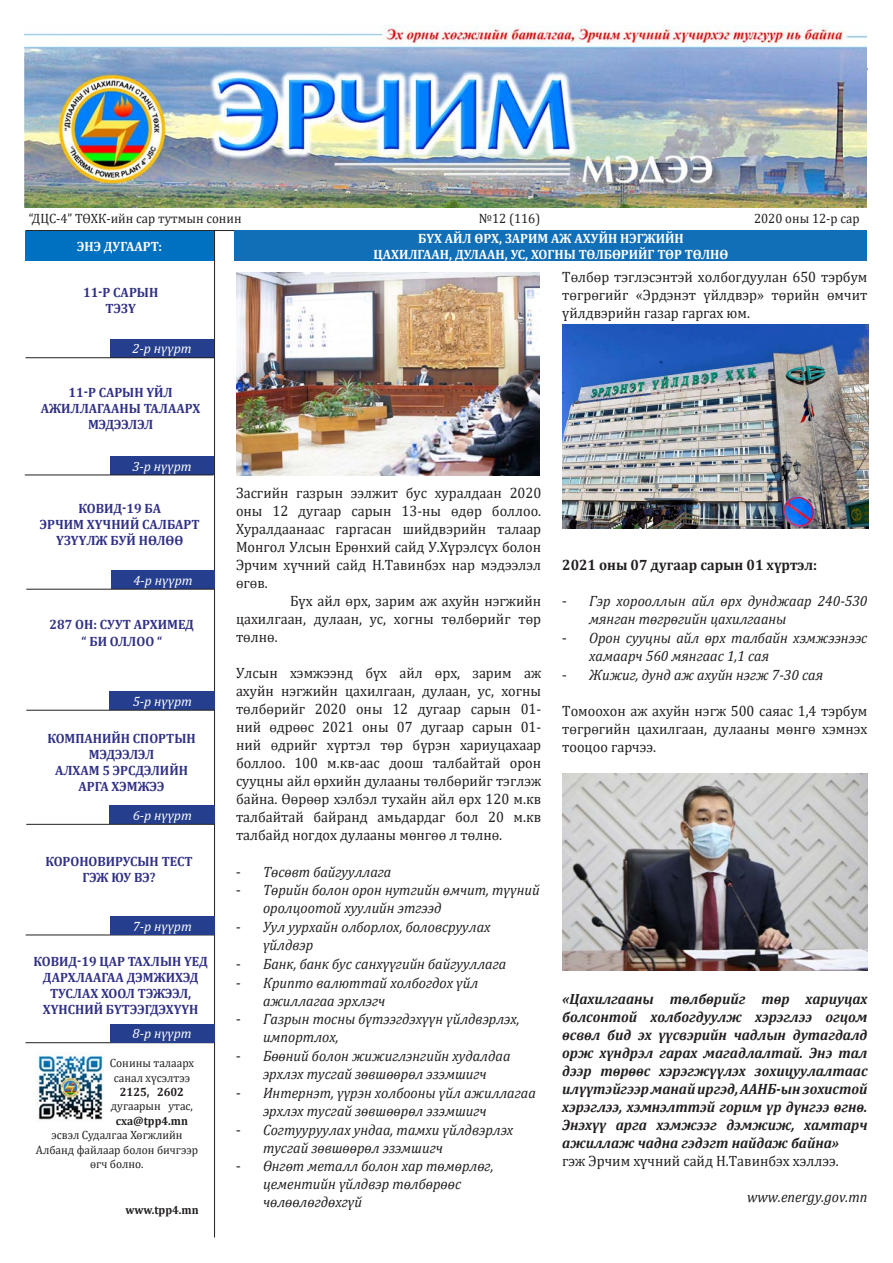
<style>
.page{position:relative;width:893px;height:1263px;background:#fff}
.page>*{position:absolute;margin:0;border:0;box-sizing:border-box;transform-origin:0 0}
.t1{font:15px/18px "Cambria";color:#231f20;text-align:justify;scale:.95 1}
.t2{font:italic 15px/18px "Cambria";color:#231f20;scale:.95 1}
.t3{font:italic 700 15px/18px "Cambria";color:#231f20;text-align:justify;scale:.95 1}
.t4{font:700 15px "Cambria";color:#231f20;scale:.95 1}
.t5{font:700 13.5px/16.2px "Cambria";color:#303087;text-align:center;scale:.95 1}
.t6{font:700 13.5px/15.5px "Cambria";color:#fff;text-align:center;scale:.95 1}
.t7{font:italic 13.5px "Cambria";color:#fff}
.t8{font:13.5px "Cambria";color:#231f20;scale:.95 1}
.t9{font:12px "Cambria";color:#231f20;scale:.95 1}
.t10{font:700 12px "Cambria";color:#231f20;scale:.95 1}
.s1{font-family:"Open Sans";font-style:normal}
</style>
<div class="page">
<hr style="left:26px;top:68px;width:841px;height:1px;background:#231f20">
<hr style="left:26px;top:69px;width:841px;height:1px;background:#231f20">
<img style="left:24px;top:26px;width:842px;height:181px">
<div style="left:110px;top:339px;width:104px;height:18px;background:#253f8e"></div>
<hr style="left:214px;top:231px;width:1px;height:1006px;background:#231f20">
<img style="left:35px;top:1053px;width:69px;height:68px">
<hr style="left:26px;top:1042px;width:189px;height:1px;background:#231f20">
<hr style="left:26px;top:357px;width:188px;height:1px;background:#231f20">
<div style="left:110px;top:456px;width:104px;height:19px;background:#253f8e"></div>
<hr style="left:25px;top:475px;width:188px;height:1px;background:#231f20">
<div style="left:110px;top:805px;width:105px;height:19px;background:#253f8e"></div>
<hr style="left:26px;top:824px;width:189px;height:1px;background:#231f20">
<div style="left:110px;top:1024px;width:105px;height:18px;background:#253f8e"></div>
<hr style="left:26px;top:230px;width:841px;height:1px;background:#231f20">
<div style="left:25px;top:231px;width:189px;height:30px;background:#0070c0"></div>
<div style="left:111px;top:570px;width:104px;height:19px;background:#253f8e"></div>
<hr style="left:26px;top:589px;width:189px;height:1px;background:#231f20">
<hr style="left:26px;top:934px;width:189px;height:1px;background:#231f20">
<div style="left:110px;top:916px;width:105px;height:18px;background:#253f8e"></div>
<div style="left:235px;top:231px;width:632px;height:30px;background:#116fb8"></div>
<div style="left:110px;top:691px;width:105px;height:19px;background:#253f8e"></div>
<hr style="left:26px;top:710px;width:189px;height:1px;background:#231f20">
<img style="left:236px;top:273px;width:303px;height:202px">
<img style="left:562px;top:324px;width:306px;height:205px">
<img style="left:562px;top:773px;width:305px;height:197px">
<p class="t8" style="left:29px;top:211px;width:226px">“ДЦС-4” ТӨХК-ийн сар тутмын сонин</p>
<p class="t8" style="left:479px;top:211px;width:66px">№12 (116)</p>
<p class="t8" style="left:754px;top:211px;width:113px">2020 оны 12-р сар</p>
<p class="t6" style="left:77px;top:239px;width:91px">ЭНЭ ДУГААРТ:</p>
<p class="t5" style="left:83px;top:283px;width:81px">11-Р САРЫН</p>
<p class="t5" style="left:106px;top:300px;width:33px">ТЭЗҮ</p>
<p class="t7" style="left:132px;top:339px;width:61px">2-р нүүрт</p>
<p class="t5" style="left:41px;top:384px;width:170px">11-Р САРЫН ҮЙЛ<br>АЖИЛЛАГААНЫ ТАЛААРХ<br>МЭДЭЭЛЭЛ</p>
<p class="t7" style="left:132px;top:456px;width:61px">3-р нүүрт</p>
<p class="t5" style="left:78px;top:500px;width:88px">КОВИД-19 БА</p>
<p class="t5" style="left:40px;top:516px;width:170px">ЭРЧИМ ХҮЧНИЙ САЛБАРТ<br>ҮЗҮҮЛЖ БУЙ НӨЛӨӨ</p>
<p class="t7" style="left:133px;top:571px;width:61px">4-р нүүрт</p>
<p class="t5" style="left:50px;top:616px;width:153px">287 ОН: СУУТ АРХИМЕД</p>
<p class="t5" style="left:81px;top:632px;width:86px">“ БИ ОЛЛОО “</p>
<p class="t7" style="left:133px;top:692px;width:61px">5-р нүүрт</p>
<p class="t5" style="left:47px;top:730px;width:158px">КОМПАНИЙН СПОРТЫН<br>МЭДЭЭЛЭЛ</p>
<p class="t5" style="left:55px;top:762px;width:141px">АЛХАМ 5 ЭРСДЭЛИЙН</p>
<p class="t5" style="left:79px;top:778px;width:92px">АРГА ХЭМЖЭЭ</p>
<p class="t7" style="left:133px;top:806px;width:61px">6-р нүүрт</p>
<p class="t5" style="left:45px;top:853px;width:157px;line-height:15.3px">КОРОНОВИРУСЫН ТЕСТ<br>ГЭЖ ЮУ ВЭ?</p>
<p class="t7" style="left:133px;top:916px;width:61px">7-р нүүрт</p>
<p class="t5" style="left:33px;top:953px;width:185px">КОВИД-19 ЦАР ТАХЛЫН ҮЕД<br>ДАРХЛААГАА ДЭМЖИХЭД<br>ТУСЛАХ ХООЛ ТЭЖЭЭЛ,<br>ХҮНСНИЙ БҮТЭЭГДЭХҮҮН</p>
<p class="t7" style="left:133px;top:1024px;width:61px">8-р нүүрт</p>
<p class="t9" style="left:110px;top:1056px;width:90px">Сонины талаарх</p>
<p class="t9" style="left:114px;top:1070px;width:82px">санал хүсэлтээ</p>
<p class="t10" style="left:120px;top:1083px;width:69px">2125, 2602</p>
<p class="t9" style="left:111px;top:1099px;width:88px">дугаарын утас,</p>
<p class="t10" style="left:116px;top:1112px;width:77px">cxa@tpp4.mn</p>
<p class="t9" style="left:51px;top:1128px;width:140px">эсвэл Судалгаа Хөгжлийн</p>
<p class="t9" style="left:36px;top:1142px;width:172px">Албанд файлаар болон бичгээр</p>
<p class="t9" style="left:90px;top:1157px;width:58px">өгч болно.</p>
<p class="t10" style="left:125px;top:1201px;width:79px">www.tpp4.mn</p>
<p class="t6" style="left:374px;top:231px;width:375px">БҮХ АЙЛ ӨРХ, ЗАРИМ АЖ АХУЙН НЭГЖИЙН<br>ЦАХИЛГААН, ДУЛААН, УС, ХОГНЫ ТӨЛБӨРИЙГ ТӨР ТӨЛНӨ</p>
<p class="t1" style="left:562px;top:267px;width:323px">Төлбөр тэглэсэнтэй холбогдуулан 650 тэрбум төгрөгийг «Эрдэнэт үйлдвэр» төрийн өмчит үйлдвэрийн газар гаргах юм.</p>
<p class="t1" style="left:236px;top:483px;width:323px">Засгийн газрын ээлжит бус хуралдаан 2020 оны 12 дугаар сарын 13-ны өдөр боллоо.<br>Хуралдаанаас гаргасан шийдвэрийн талаар Монгол Улсын Ерөнхий сайд У.Хүрэлсүх болон Эрчим хүчний сайд Н.Тавинбэх нар мэдээлэл өгөв.</p>
<p class="t1" style="left:236px;top:591px;width:323px;text-indent:54px">Бүх айл өрх, зарим аж ахуйн нэгжийн цахилгаан, дулаан, ус, хогны төлбөрийг төр төлнө.</p>
<p class="t1" style="left:236px;top:663px;width:323px">Улсын хэмжээнд бүх айл өрх, зарим аж ахуйн нэгжийн цахилгаан, дулаан, ус, хогны төлбөрийг 2020 оны 12 дугаар сарын 01- ний өдрөөс 2021 оны 07 дугаар сарын 01- ний өдрийг хүртэл төр бүрэн хариуцахаар боллоо. 100 м.кв-аас доош талбайтай орон сууцны айл өрхийн дулааны төлбөрийг тэглэж байна. Өөрөөр хэлбэл тухайн айл өрх 120 м.кв талбайтай байранд амьдардаг бол 20 м.кв талбайд ногдох дулааны мөнгөө л төлнө.</p>
<p class="t2" style="left:236px;top:862px;width:165px"><span class="s1">-</span> Төсөвт байгууллага</p>
<p class="t2" style="left:263px;top:880px;width:293px;text-indent:-27px"><span class="s1">-</span> Төрийн болон орон нутгийн өмчит, түүний оролцоотой хуулийн этгээд</p>
<p class="t2" style="left:263px;top:917px;width:241px;text-indent:-27px"><span class="s1">-</span> Уул уурхайн олборлох, боловсруулах үйлдвэр</p>
<p class="t2" style="left:236px;top:954px;width:286px"><span class="s1">-</span> Банк, банк бус санхүүгийн байгууллага</p>
<p class="t2" style="left:263px;top:973px;width:228px;text-indent:-27px"><span class="s1">-</span> Крипто валюттай холбогдох үйл ажиллагаа эрхлэгч</p>
<p class="t2" style="left:263px;top:1009px;width:272px;text-indent:-27px"><span class="s1">-</span> Газрын тосны бүтээгдэхүүн үйлдвэрлэх, импортлох,</p>
<p class="t2" style="left:236px;top:1046px;width:290px;text-align:center"><span class="s1">-</span> Бөөний болон жижиглэнгийн худалдаа эрхлэх тусгай зөвшөөрөл эзэмшигч</p>
<p class="t2" style="left:263px;top:1083px;width:289px;text-indent:-27px"><span class="s1">-</span> Интернэт, үүрэн холбооны үйл ажиллагаа эрхлэх тусгай зөвшөөрөл эзэмшигч</p>
<p class="t2" style="left:263px;top:1120px;width:265px;text-indent:-27px"><span class="s1">-</span> Согтууруулах ундаа, тамхи үйлдвэрлэх тусгай зөвшөөрөл эзэмшигч</p>
<p class="t2" style="left:263px;top:1156px;width:244px;text-indent:-27px"><span class="s1">-</span> Өнгөт металл болон хар төмөрлөг, цементийн үйлдвэр төлбөрөөс чөлөөлөгдөхгүй</p>
<p class="t4" style="left:562px;top:554px;width:270px">2021 оны 07 дугаар сарын 01 хүртэл:</p>
<p class="t2" style="left:589px;top:592px;width:294px;text-indent:-27px"><span class="s1">-</span> Гэр хорооллын айл өрх дунджаар 240-530 мянган төгрөгийн цахилгааны</p>
<p class="t2" style="left:589px;top:628px;width:294px;text-indent:-27px"><span class="s1">-</span> Орон сууцны айл өрх талбайн хэмжээнээс хамаарч 560 мянгаас 1,1 сая</p>
<p class="t2" style="left:562px;top:665px;width:276px"><span class="s1">-</span> Жижиг, дунд аж ахуйн нэгж 7-30 сая</p>
<p class="t1" style="left:562px;top:702px;width:323px">Томоохон аж ахуйн нэгж 500 саяас 1,4 тэрбум төгрөгийн цахилгаан, дулааны мөнгө хэмнэх тооцоо гарчээ.</p>
<p class="t3" style="left:562px;top:989px;width:323px">«Цахилгааны төлбөрийг төр хариуцах болсонтой холбогдуулж хэрэглээ огцом өсвөл бид эх үүсвэрийн чадлын дутагдалд орж хүндрэл гарах магадлалтай. Энэ тал дээр төрөөс хэрэгжүүлэх зохицуулалтаас илүүтэйгээр манай иргэд, ААНБ-ын зохистой хэрэглээ, хэмнэлттэй горим үр дүнгээ өгнө.<br>Энэхүү арга хэмжээг дэмжиж, хамтарч ажиллаж чадна гэдэгт найдаж байна»</p>
<p class="t1" style="left:562px;top:1152px;width:293px">гэж Эрчим хүчний сайд Н.Тавинбэх хэллээ.</p>
<p class="t2" style="left:747px;top:1187px;width:128px">www.energy.gov.mn</p>
</div>
